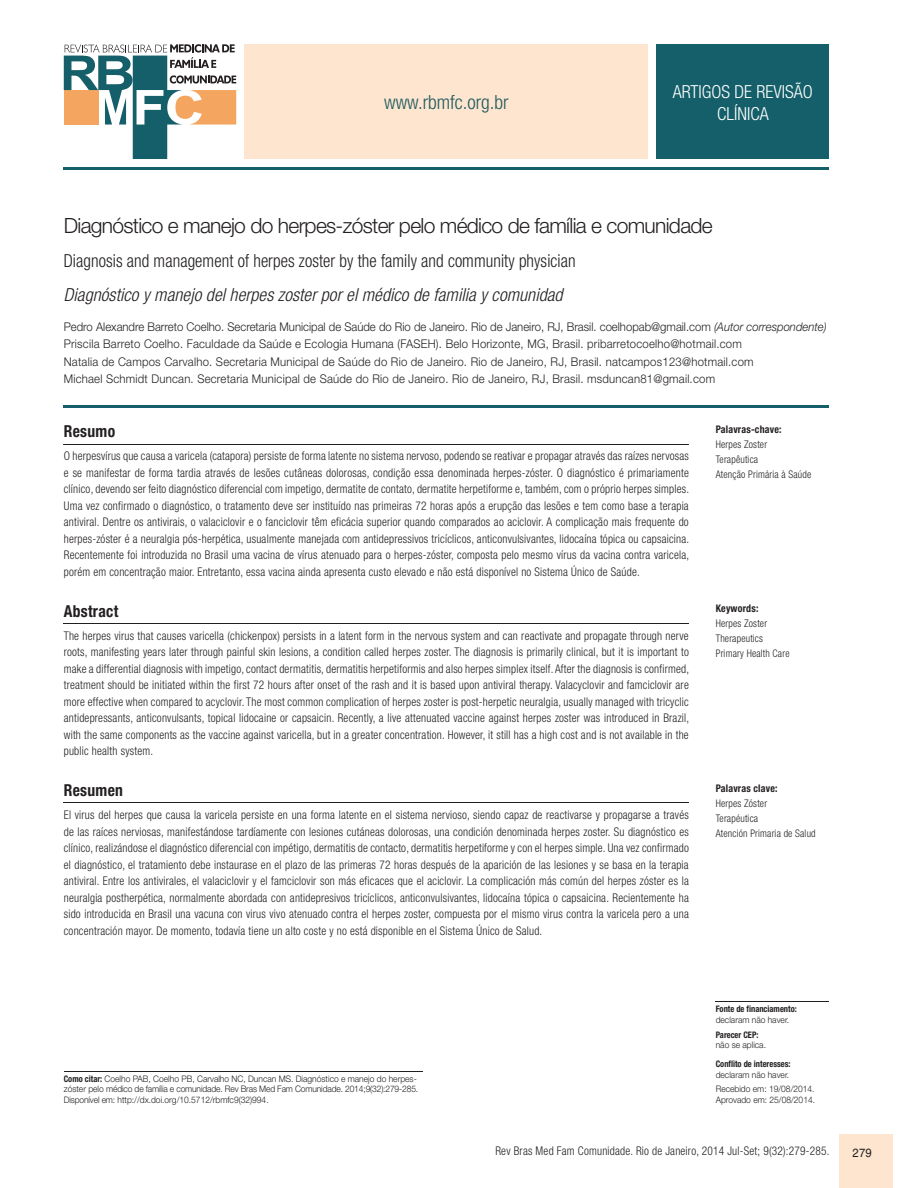
<style>
.page{position:relative;width:918px;height:1188px;background:#fff}
.page>*{position:absolute;margin:0;border:0;box-sizing:border-box;transform-origin:0 0}
.t1{font:300 21px "Helvetica Neue";letter-spacing:-.035em;color:#231f20}
.t2{font:300 condensed 19.5px "Helvetica Neue";color:#215a5e}
.t3{font:300 condensed 18px "Helvetica Neue";letter-spacing:.005em;color:#231f20;scale:.94 1}
.t4{font:italic 300 condensed 18px "Helvetica Neue";letter-spacing:.005em;color:#231f20}
.t5{font:300 condensed 18px/21.6px "Helvetica Neue";color:#fff;text-align:center}
.t6{font:700 condensed 16.5px "Helvetica Neue";letter-spacing:.02em;color:#231f20;scale:.94 1}
.t7{font:300 condensed 12px/16.5px "Helvetica Neue";letter-spacing:.02em;color:#231f20;text-align:justify;scale:.94 1}
.t8{font:300 12px/17.4px "Helvetica Neue";letter-spacing:.02em;color:#231f20;scale:.94 1}
.t9{font:12px "Helvetica";color:#231f20;scale:.94 1}
.t10{font:300 condensed 10.5px/15px "Helvetica Neue";letter-spacing:.02em;color:#231f20;scale:.94 1}
.t11{font:700 condensed 10.5px "Helvetica Neue";letter-spacing:.02em;color:#231f20;scale:.94 1}
.t12{font:300 9px/10.5px "Helvetica Neue";color:#231f20;scale:.94 1}
.t13{font:700 condensed 9px "Helvetica Neue";color:#231f20;scale:.94 1}
.s1{font-style:italic}
.s2{font-weight:700;font-stretch:condensed}
</style>
<div class="page">
<svg style="left:64px;top:44px;width:172px;height:115px"></svg>
<div style="left:245px;top:44px;width:403px;height:115px;background:#fde5cf"></div>
<hr style="left:64px;top:167px;width:765px;height:3px;background:#145f69">
<div style="left:840px;top:1135px;width:53px;height:53px;background:#fde5cf"></div>
<hr style="left:64px;top:405px;width:765px;height:3px;background:#145f69">
<hr style="left:64px;top:444px;width:625px;height:1px;background:#231f20">
<hr style="left:64px;top:623px;width:625px;height:1px;background:#231f20">
<hr style="left:64px;top:803px;width:625px;height:1px;background:#231f20">
<hr style="left:64px;top:1071px;width:358px;height:1px;background:#231f20">
<hr style="left:716px;top:1001px;width:113px;height:1px;background:#231f20">
<div style="left:657px;top:44px;width:172px;height:115px;background:#145f69"></div>
<h2 class="t2" style="left:384px;top:95px;width:126px">www.rbmfc.org.br</h2>
<h3 class="t5" style="left:673px;top:82px;width:141px">ARTIGOS DE REVISÃO<br>CLÍNICA</h3>
<h1 class="t1" style="left:64px;top:218px;width:651px">Diagnóstico e manejo do herpes-zóster pelo médico de família e comunidade</h1>
<h3 class="t3" style="left:64px;top:254px;width:546px">Diagnosis and management of herpes zoster by the family and community physician</h3>
<h3 class="t4" style="left:64px;top:288px;width:500px">Diagnóstico y manejo del herpes zoster por el médico de familia y comunidad</h3>
<p class="t8" style="left:64px;top:319px;width:813px">Pedro Alexandre Barreto Coelho. Secretaria Municipal de Saúde do Rio de Janeiro. Rio de Janeiro, RJ, Brasil. coelhopab@gmail.com <span class="s1">(Autor correspondente)<br></span>Priscila Barreto Coelho. Faculdade da Saúde e Ecologia Humana (FASEH). Belo Horizonte, MG, Brasil. pribarretocoelho@hotmail.com<br>Natalia de Campos Carvalho. Secretaria Municipal de Saúde do Rio de Janeiro. Rio de Janeiro, RJ, Brasil. natcampos123@hotmail.com<br>Michael Schmidt Duncan. Secretaria Municipal de Saúde do Rio de Janeiro. Rio de Janeiro, RJ, Brasil. msduncan81@gmail.com</p>
<h3 class="t6" style="left:64px;top:426px;width:56px">Resumo</h3>
<p class="t7" style="left:64px;top:449px;width:667px">O herpesvírus que causa a varicela (catapora) persiste de forma latente no sistema nervoso, podendo se reativar e propagar através das raízes nervosas e se manifestar de forma tardia através de lesões cutâneas dolorosas, condição essa denominada herpes-zóster. O diagnóstico é primariamente clínico, devendo ser feito diagnóstico diferencial com impetigo, dermatite de contato, dermatite herpetiforme e, também, com o próprio herpes simples.<br>Uma vez confirmado o diagnóstico, o tratamento deve ser instituído nas primeiras 72 horas após a erupção das lesões e tem como base a terapia antiviral. Dentre os antivirais, o valaciclovir e o fanciclovir têm eficácia superior quando comparados ao aciclovir. A complicação mais frequente do herpes-zóster é a neuralgia pós-herpética, usualmente manejada com antidepressivos tricíclicos, anticonvulsivantes, lidocaína tópica ou capsaicina.<br>Recentemente foi introduzida no Brasil uma vacina de vírus atenuado para o herpes-zóster, composta pelo mesmo vírus da vacina contra varicela, porém em concentração maior. Entretanto, essa vacina ainda apresenta custo elevado e não está disponível no Sistema Único de Saúde.</p>
<h3 class="t6" style="left:64px;top:605px;width:60px">Abstract</h3>
<p class="t7" style="left:64px;top:628px;width:667px">The herpes virus that causes varicella (chickenpox) persists in a latent form in the nervous system and can reactivate and propagate through nerve roots, manifesting years later through painful skin lesions, a condition called herpes zoster. The diagnosis is primarily clinical, but it is important to make a differential diagnosis with impetigo, contact dermatitis, dermatitis herpetiformis and also herpes simplex itself. After the diagnosis is confirmed, treatment should be initiated within the first 72 hours after onset of the rash and it is based upon antiviral therapy. Valacyclovir and famciclovir are more effective when compared to acyclovir. The most common complication of herpes zoster is post-herpetic neuralgia, usually managed with tricyclic antidepressants, anticonvulsants, topical lidocaine or capsaicin. Recently, a live attenuated vaccine against herpes zoster was introduced in Brazil, with the same components as the vaccine against varicella, but in a greater concentration. However, it still has a high cost and is not available in the public health system.</p>
<h3 class="t6" style="left:64px;top:784px;width:65px">Resumen</h3>
<p class="t7" style="left:64px;top:808px;width:666px">El virus del herpes que causa la varicela persiste en una forma latente en el sistema nervioso, siendo capaz de reactivarse y propagarse a través de las raíces nerviosas, manifestándose tardíamente con lesiones cutáneas dolorosas, una condición denominada herpes zoster. Su diagnóstico es clínico, realizándose el diagnóstico diferencial con impétigo, dermatitis de contacto, dermatitis herpetiforme y con el herpes simple. Una vez confirmado el diagnóstico, el tratamiento debe instaurase en el plazo de las primeras 72 horas después de la aparición de las lesiones y se basa en la terapia antiviral. Entre los antivirales, el valaciclovir y el famciclovir son más eficaces que el aciclovir. La complicación más común del herpes zóster es la neuralgia postherpética, normalmente abordada con antidepresivos tricíclicos, anticonvulsivantes, lidocaína tópica o capsaicina. Recientemente ha sido introducida en Brasil una vacuna con virus vivo atenuado contra el herpes zoster, compuesta por el mismo virus contra la varicela pero a una concentración mayor. De momento, todavía tiene un alto coste y no está disponible en el Sistema Único de Salud.</p>
<p class="t11" style="left:716px;top:426px;width:72px">Palavras-chave:</p>
<p class="t10" style="left:716px;top:438px;width:103px">Herpes Zoster<br>Terapêutica<br>Atenção Primária à Saúde</p>
<p class="t11" style="left:716px;top:604px;width:47px">Keywords:</p>
<p class="t10" style="left:716px;top:616px;width:80px">Herpes Zoster<br>Therapeutics<br>Primary Health Care</p>
<p class="t11" style="left:716px;top:785px;width:67px">Palavras clave:</p>
<p class="t10" style="left:716px;top:797px;width:108px">Herpes Zóster<br>Terapéutica<br>Atención Primaria de Salud</p>
<p class="t12" style="left:64px;top:1074px;width:379px"><span class="s2">Como citar:</span> Coelho PAB, Coelho PB, Carvalho NC, Duncan MS. Diagnóstico e manejo do herpes&shy;zóster pelo médico de família e comunidade. Rev Bras Med Fam Comunidade. 2014;9(32):279-285.<br>Disponível em: http://dx.doi.org/10.5712/rbmfc9(32)994.</p>
<p class="t13" style="left:716px;top:1006px;width:88px">Fonte de financiamento:</p>
<p class="t12" style="left:716px;top:1015px;width:80px">declaram não haver.</p>
<p class="t13" style="left:716px;top:1031px;width:47px">Parecer CEP:</p>
<p class="t12" style="left:716px;top:1041px;width:55px">não se aplica.</p>
<p class="t13" style="left:716px;top:1061px;width:81px">Conflito de interesses:</p>
<p class="t12" style="left:716px;top:1068px;width:107px;line-height:14.7px">declaram não haver.<br>Recebido em: 19/08/2014.</p>
<p class="t12" style="left:716px;top:1095px;width:107px">Aprovado em: 25/08/2014.</p>
<p class="t7" style="left:495px;top:1144px;width:357px">Rev Bras Med Fam Comunidade. Rio de Janeiro, 2014 Jul-Set; 9(32):279-285.</p>
<p class="t9" style="left:853px;top:1148px;width:22px">279</p>
</div>
